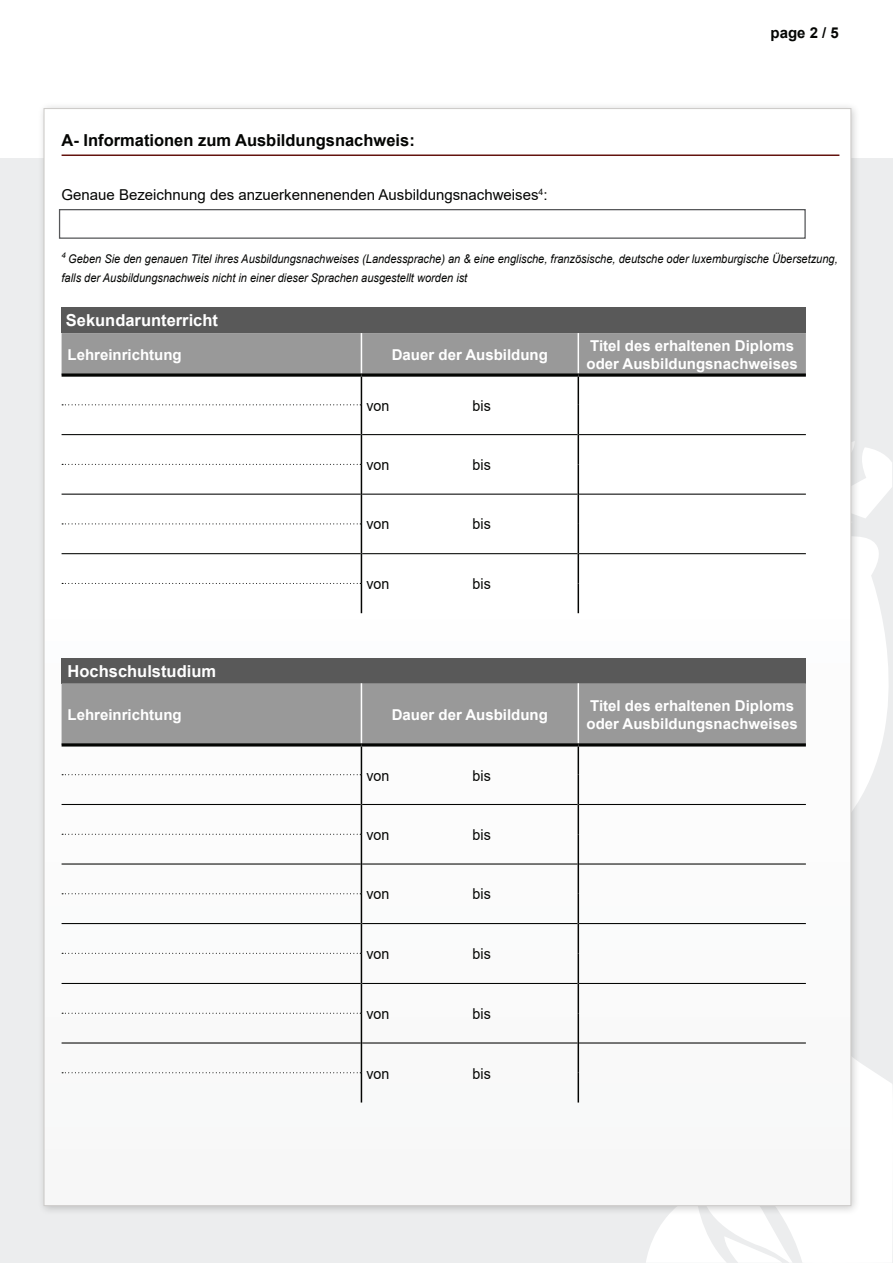
<style>
.page{position:relative;width:893px;height:1263px;background:#fff}
.page>*{position:absolute;margin:0;border:0;box-sizing:border-box;transform-origin:0 0}
.t1{font:700 16.5px "Arial";color:#040503}
.t2{font:700 16.5px "Arial";color:#fff}
.t3{font:700 15px/18px "Arial";color:#fff}
.t4{font:15px "Arial";color:#040503}
.t5{font:15px "Arial";color:#040503;scale:.95 1}
.t6{font:700 15px "Arial";color:#040503}
.t7{font:italic 12px/19.5px "Arial";color:#040503;scale:.92 1}
</style>
<div class="page">
<div style="left:0;top:157px;width:893px;height:1106px;background:#ecedee"></div>
<svg style="left:793px;top:537px;width:100px;height:726px;fill:#fff"></svg>
<svg style="left:646px;top:1216px;width:147px;height:47px"></svg>
<div style="left:37px;top:102px;width:824px;height:1114px;background:#040503;opacity:.2"></div>
<div style="left:44px;top:109px;width:807px;height:1096px;background:#fcfcfc"></div>
<hr style="left:62px;top:154px;width:777px;height:2px;background:#63130e">
<div style="left:59px;top:209px;width:747px;height:30px;border:1px solid #57585a"></div>
<div style="left:62px;top:308px;width:744px;height:25px;background:#595959"></div>
<hr style="left:62px;top:553px;width:299px;height:1px;background:#040503">
<hr style="left:362px;top:553px;width:216px;height:1px;background:#040503">
<hr style="left:579px;top:553px;width:227px;height:1px;background:#040503">
<svg style="left:62px;top:333px;width:830px;height:196px"></svg>
<hr style="left:361px;top:464px;width:1px;height:30px;background:#040503">
<hr style="left:578px;top:464px;width:1px;height:30px;background:#040503">
<hr style="left:361px;top:494px;width:1px;height:30px;background:#040503">
<hr style="left:578px;top:494px;width:1px;height:30px;background:#040503">
<hr style="left:361px;top:524px;width:1px;height:30px;background:#040503">
<hr style="left:578px;top:524px;width:1px;height:30px;background:#040503">
<svg style="left:62px;top:554px;width:300px;height:30px"></svg>
<svg style="left:524px;top:535px;width:184px;height:79px"></svg>
<hr style="left:361px;top:583px;width:1px;height:30px;background:#040503">
<hr style="left:578px;top:583px;width:1px;height:30px;background:#040503">
<hr style="left:361px;top:333px;width:1px;height:40px;background:#fff">
<svg style="left:62px;top:373px;width:299px;height:4px"></svg>
<svg style="left:361px;top:373px;width:217px;height:4px"></svg>
<svg style="left:578px;top:373px;width:228px;height:4px"></svg>
<div style="left:62px;top:658px;width:744px;height:25px;background:#595959"></div>
<div style="left:62px;top:683px;width:744px;height:60px;background:#999"></div>
<svg style="left:62px;top:834px;width:299px;height:1px"></svg>
<svg style="left:62px;top:953px;width:299px;height:1px"></svg>
<svg style="left:62px;top:1013px;width:299px;height:1px"></svg>
<hr style="left:62px;top:804px;width:299px;height:1px;background:#040503">
<hr style="left:62px;top:863px;width:299px;height:1px;background:#040503">
<hr style="left:62px;top:923px;width:299px;height:1px;background:#040503">
<hr style="left:62px;top:983px;width:299px;height:1px;background:#040503">
<hr style="left:62px;top:1042px;width:299px;height:1px;background:#040503">
<hr style="left:362px;top:804px;width:216px;height:1px;background:#040503">
<hr style="left:579px;top:804px;width:227px;height:1px;background:#040503">
<hr style="left:362px;top:863px;width:216px;height:1px;background:#040503">
<hr style="left:579px;top:863px;width:227px;height:1px;background:#040503">
<hr style="left:362px;top:923px;width:216px;height:1px;background:#040503">
<hr style="left:579px;top:923px;width:227px;height:1px;background:#040503">
<hr style="left:362px;top:983px;width:216px;height:1px;background:#040503">
<hr style="left:579px;top:983px;width:227px;height:1px;background:#040503">
<hr style="left:362px;top:1042px;width:216px;height:1px;background:#040503">
<hr style="left:579px;top:1042px;width:227px;height:1px;background:#040503">
<hr style="left:578px;top:683px;width:1px;height:60px;background:#fff">
<svg style="left:62px;top:746px;width:300px;height:58px"></svg>
<svg style="left:578px;top:746px;width:1px;height:58px"></svg>
<hr style="left:361px;top:804px;width:1px;height:30px;background:#040503">
<hr style="left:578px;top:804px;width:1px;height:30px;background:#040503">
<hr style="left:361px;top:834px;width:1px;height:30px;background:#040503">
<hr style="left:578px;top:834px;width:1px;height:30px;background:#040503">
<hr style="left:361px;top:864px;width:1px;height:30px;background:#040503">
<hr style="left:578px;top:864px;width:1px;height:30px;background:#040503">
<svg style="left:62px;top:893px;width:300px;height:30px"></svg>
<svg style="left:578px;top:894px;width:1px;height:29px"></svg>
<hr style="left:361px;top:923px;width:1px;height:30px;background:#040503">
<hr style="left:578px;top:923px;width:1px;height:30px;background:#040503">
<hr style="left:361px;top:953px;width:1px;height:30px;background:#040503">
<hr style="left:578px;top:953px;width:1px;height:30px;background:#040503">
<hr style="left:361px;top:983px;width:1px;height:30px;background:#040503">
<hr style="left:578px;top:983px;width:1px;height:30px;background:#040503">
<hr style="left:361px;top:1013px;width:1px;height:30px;background:#040503">
<hr style="left:578px;top:1013px;width:1px;height:30px;background:#040503">
<hr style="left:361px;top:1043px;width:1px;height:30px;background:#040503">
<hr style="left:578px;top:1043px;width:1px;height:30px;background:#040503">
<svg style="left:62px;top:1072px;width:300px;height:30px"></svg>
<svg style="left:578px;top:1073px;width:1px;height:29px"></svg>
<hr style="left:361px;top:683px;width:1px;height:60px;background:#fff">
<hr style="left:62px;top:743px;width:299px;height:3px;background:#040503">
<hr style="left:361px;top:743px;width:217px;height:3px;background:#040503">
<hr style="left:578px;top:743px;width:228px;height:3px;background:#040503">
<h1 class="t1" style="left:62px;top:129px;width:355px">A- Informationen zum Ausbildungsnachweis:</h1>
<p class="t4" style="left:62px;top:184px;width:488px">Genaue Bezeichnung des anzuerkennenenden Ausbildungsnachweises<sup>4</sup>:</p>
<p class="t6" style="left:770px;top:22px;width:70px">page 2 / 5</p>
<p class="t7" style="left:62px;top:249px;width:845px"><sup>4</sup> Geben Sie den genauen Titel ihres Ausbildungsnachweises (Landessprache) an &amp; eine englische, französische, deutsche oder luxemburgische Übersetzung, falls der Ausbildungsnachweis nicht in einer dieser Sprachen ausgestellt worden ist</p>
<h1 class="t2" style="left:66px;top:309px;width:154px">Sekundarunterricht</h1>
<p class="t3" style="left:68px;top:345px;width:116px">Lehreinrichtung</p>
<p class="t3" style="left:392px;top:345px;width:158px">Dauer der Ausbildung</p>
<p class="t3" style="left:586px;top:336px;width:213px">Titel des erhaltenen Diploms oder Ausbildungsnachweises</p>
<p class="t5" style="left:366px;top:395px;width:26px">von</p>
<p class="t5" style="left:473px;top:395px;width:21px">bis</p>
<p class="t5" style="left:366px;top:454px;width:26px">von</p>
<p class="t5" style="left:473px;top:454px;width:21px">bis</p>
<p class="t5" style="left:366px;top:514px;width:26px">von</p>
<p class="t5" style="left:473px;top:514px;width:21px">bis</p>
<p class="t5" style="left:366px;top:574px;width:26px">von</p>
<p class="t5" style="left:473px;top:574px;width:21px">bis</p>
<h1 class="t2" style="left:68px;top:659px;width:150px">Hochschulstudium</h1>
<p class="t3" style="left:68px;top:705px;width:116px">Lehreinrichtung</p>
<p class="t3" style="left:392px;top:705px;width:158px">Dauer der Ausbildung</p>
<p class="t3" style="left:586px;top:696px;width:213px">Titel des erhaltenen Diploms oder Ausbildungsnachweises</p>
<p class="t5" style="left:366px;top:765px;width:26px">von</p>
<p class="t5" style="left:473px;top:765px;width:21px">bis</p>
<p class="t5" style="left:366px;top:824px;width:26px">von</p>
<p class="t5" style="left:473px;top:824px;width:21px">bis</p>
<p class="t5" style="left:366px;top:884px;width:26px">von</p>
<p class="t5" style="left:473px;top:884px;width:21px">bis</p>
<p class="t5" style="left:366px;top:943px;width:26px">von</p>
<p class="t5" style="left:473px;top:943px;width:21px">bis</p>
<p class="t5" style="left:366px;top:1003px;width:26px">von</p>
<p class="t5" style="left:473px;top:1003px;width:21px">bis</p>
<p class="t5" style="left:366px;top:1063px;width:26px">von</p>
<p class="t5" style="left:473px;top:1063px;width:21px">bis</p>
</div>
